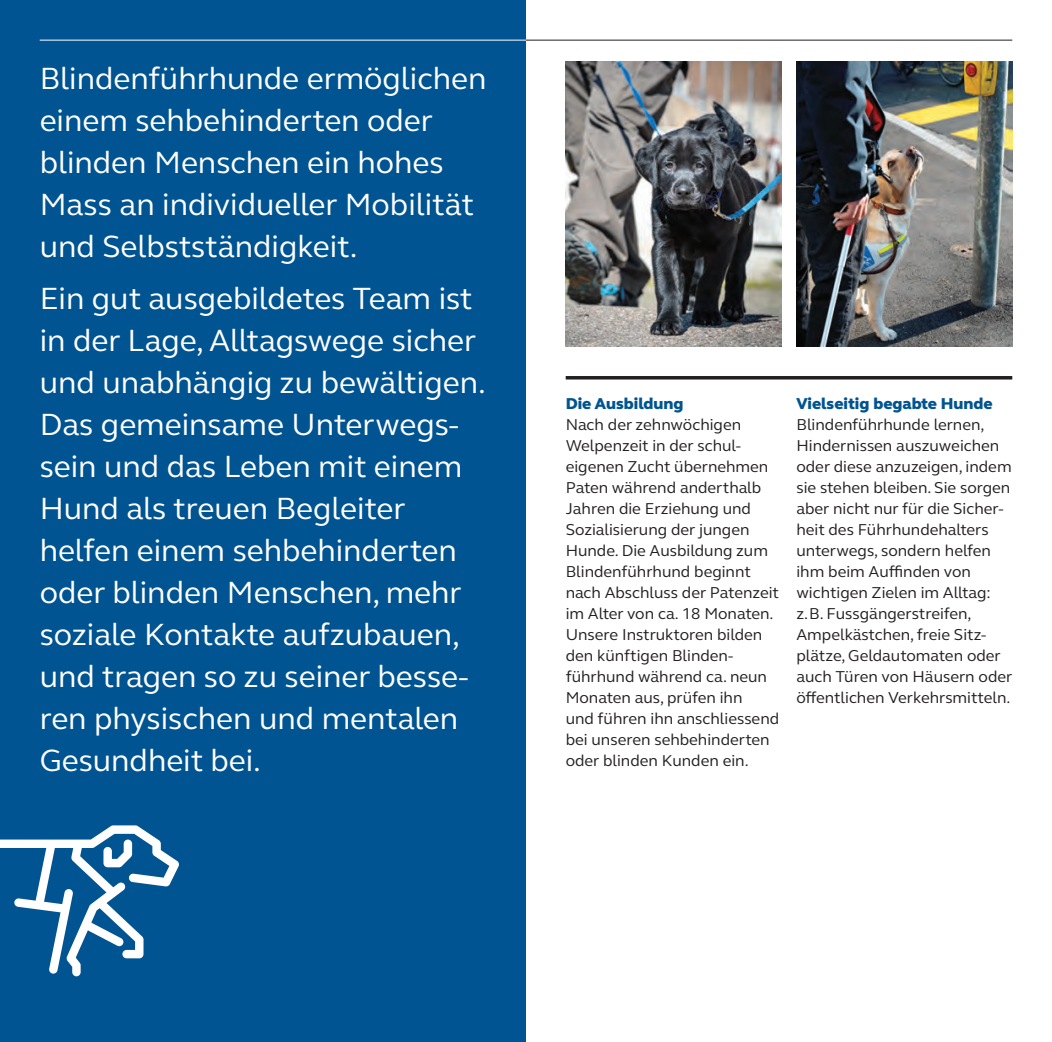
<style>
.page{position:relative;width:1052px;height:1042px;background:#fff}
.page>*{position:absolute;margin:0;border:0;box-sizing:border-box;transform-origin:0 0}
.t1{font:31.5px/42px "FS Elliot Pro";color:#fff}
.GS{font:16.1px/21px "FS Elliot Pro";color:#231f20}
.GS-2{font:800 16.1px "FS Elliot Pro";color:#005491}
</style>
<div class="page">
<hr style="left:526px;top:40px;width:486px;height:1px;background:#231f20">
<div style="left:0;top:0;width:526px;height:1042px;background:#005491"></div>
<svg style="left:0;top:825px;width:179px;height:151px"></svg>
<hr style="left:40px;top:40px;width:486px;height:1px;background:#fff">
<hr style="left:566px;top:376px;width:446px;height:3px;background:#231f20">
<img style="left:566px;top:62px;width:215px;height:284px">
<img style="left:796px;top:62px;width:216px;height:284px">
<p class="t1" style="left:40px;top:56px;width:448px">Blindenführhunde ermöglichen einem sehbehinderten oder blinden Menschen ein hohes<br>Mass an individueller Mobilität und Selbstständigkeit.</p>
<p class="t1" style="left:40px;top:276px;width:447px">Ein gut ausgebildetes Team ist in der Lage, Alltagswege sicher und unabhängig zu bewältigen.<br>Das gemeinsame Unterwegs&shy;sein und das Leben mit einem<br>Hund als treuen Begleiter helfen einem sehbehinderten oder blinden Menschen, mehr soziale Kontakte aufzubauen, und tragen so zu seiner besse&shy;ren physischen und mentalen<br>Gesundheit bei.</p>
<p class="GS-2" style="left:566px;top:393px;width:119px">Die Ausbildung</p>
<p class="GS" style="left:566px;top:414px;width:215px">Nach der zehnwöchigen<br>Welpenzeit in der schul&shy;eigenen Zucht übernehmen<br>Paten während anderthalb<br>Jahren die Erziehung und<br>Sozialisierung der jungen<br>Hunde. Die Ausbildung zum<br>Blindenführhund beginnt nach Abschluss der Patenzeit im Alter von ca. 18 Monaten.<br>Unsere Instruktoren bilden den künftigen Blinden&shy;führhund während ca. neun<br>Monaten aus, prüfen ihn<br>und führen ihn anschliessend bei unseren sehbehinderten oder blinden Kunden ein.</p>
<p class="GS-2" style="left:796px;top:393px;width:198px">Vielseitig begabte Hunde</p>
<p class="GS" style="left:796px;top:414px;width:217px">Blindenführhunde lernen,<br>Hindernissen auszuweichen oder diese anzuzeigen, indem sie stehen bleiben. Sie sorgen aber nicht nur für die Sicher&shy;heit des Führhundehalters unterwegs, sondern helfen ihm beim Auffinden von wichtigen Zielen im Alltag: z.B. Fussgängerstreifen,<br>Ampelkästchen, freie Sitz&shy;plätze, Geldautomaten oder auch Türen von Häusern oder öffentlichen Verkehrsmitteln.</p>
</div>
